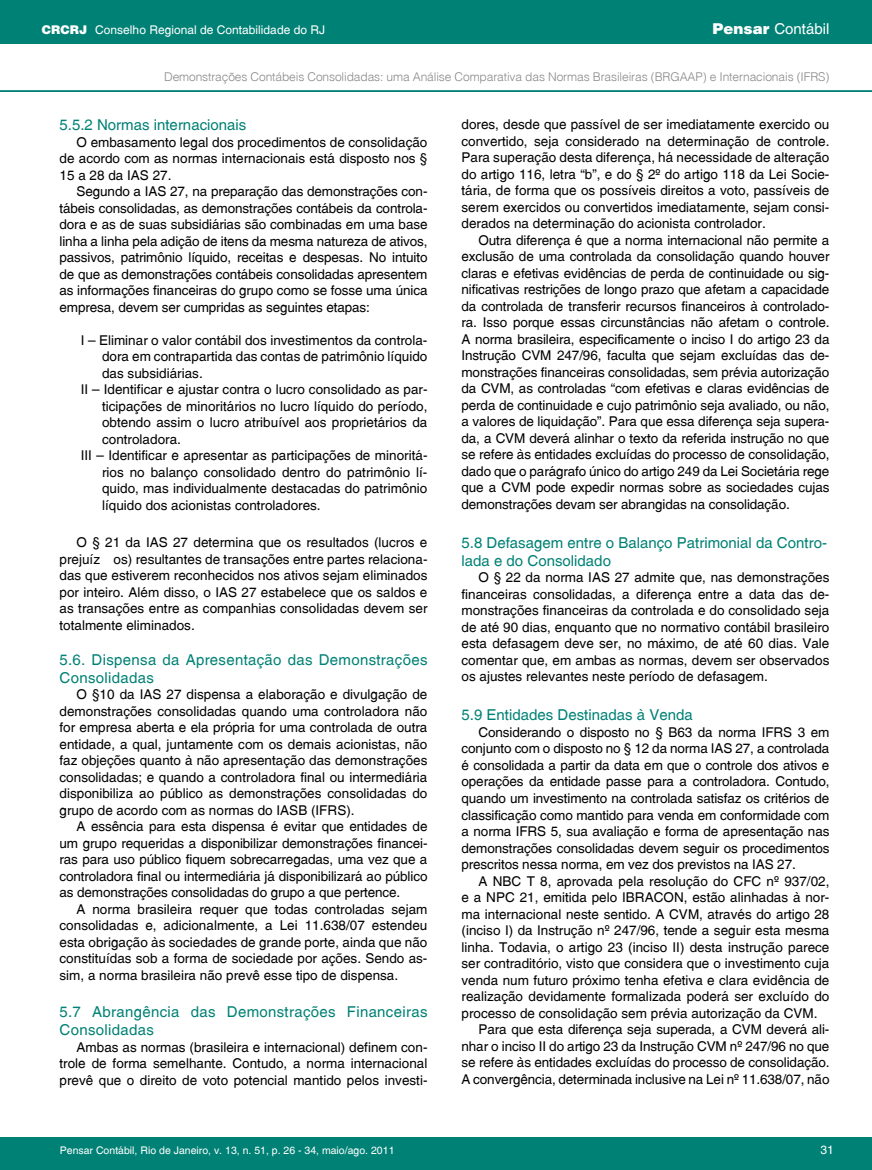
<style>
.page{position:relative;width:872px;height:1170px;background:#fff}
.page>*{position:absolute;margin:0;border:0;box-sizing:border-box;transform-origin:0 0}
.t1{font:15px/18px "Switzerland Plain";color:#008175}
.t2{font:15px/18px "Switzerland Plain";letter-spacing:.02em;color:#008175}
.t3{font:15px "Switzerland Plain";color:#fff}
.t4{font:13.5px/16.5px "Switzerland Plain";color:#000;text-align:justify}
.t5{font:12px "Switzerland Light Plain";letter-spacing:-.01em;color:#87888a}
.t6{font:12px "Switzerland Plain";color:#fff}
.t7{font:10.5px "Switzerland Plain";color:#fff}
.s1{font-family:"Switzerland Black"}
</style>
<div class="page">
<div style="left:0;top:1137px;width:872px;height:32px;background:#008175"></div>
<div style="left:0;top:0;width:872px;height:44px;background:#008175"></div>
<hr style="left:0;top:90px;width:872px;height:2px;background:#008175">
<p class="t6" style="left:42px;top:22px;width:285px"><span class="s1">CRCRJ</span> Conselho Regional de Contabilidade do RJ</p>
<p class="t3" style="left:712px;top:20px;width:118px"><span class="s1">Pensar</span> Contábil</p>
<p class="t5" style="left:164px;top:70px;width:667px">Demonstrações Contábeis Consolidadas: uma Análise Comparativa das Normas Brasileiras (BRGAAP) e Internacionais (IFRS)</p>
<p class="t1" style="left:60px;top:116px;width:188px">5.5.2 Normas internacionais</p>
<p class="t4" style="left:60px;top:134px;width:369px;text-indent:17px">O embasamento legal dos procedimentos de consolidação de acordo com as normas internacionais está disposto nos § 15 a 28 da IAS 27.</p>
<p class="t4" style="left:60px;top:183px;width:369px;text-indent:17px">Segundo a IAS 27, na preparação das demonstrações con&shy;tábeis consolidadas, as demonstrações contábeis da controla&shy;dora e as de suas subsidiárias são combinadas em uma base linha a linha pela adição de itens da mesma natureza de ativos, passivos, patrimônio líquido, receitas e despesas. No intuito de que as demonstrações contábeis consolidadas apresentem as informações financeiras do grupo como se fosse uma única empresa, devem ser cumpridas as seguintes etapas:</p>
<p class="t4" style="left:81px;top:331px;width:348px">I – Eliminar o valor contábil dos investimentos da controla-</p>
<p class="t4" style="left:102px;top:348px;width:327px">dora em contrapartida das contas de patrimônio líquido</p>
<p class="t4" style="left:102px;top:364px;width:102px">das subsidiárias.</p>
<p class="t4" style="left:81px;top:381px;width:348px">II – Identificar e ajustar contra o lucro consolidado as par-</p>
<p class="t4" style="left:102px;top:397px;width:327px">ticipações de minoritários no lucro líquido do período,</p>
<p class="t4" style="left:102px;top:414px;width:327px">obtendo assim o lucro atribuível aos proprietários da</p>
<p class="t4" style="left:102px;top:430px;width:80px">controladora.</p>
<p class="t4" style="left:81px;top:447px;width:348px">III – Identificar e apresentar as participações de minoritá-</p>
<p class="t4" style="left:102px;top:463px;width:327px">rios no balanço consolidado dentro do patrimônio lí-</p>
<p class="t4" style="left:102px;top:480px;width:327px">quido, mas individualmente destacadas do patrimônio</p>
<p class="t4" style="left:102px;top:496px;width:220px">líquido dos acionistas controladores.</p>
<p class="t4" style="left:60px;top:534px;width:369px;text-indent:17px">O § 21 da IAS 27 determina que os resultados (lucros e prejuíz os) resultantes de transações entre partes relaciona&shy;das que estiverem reconhecidos nos ativos sejam eliminados por inteiro. Além disso, o IAS 27 estabelece que os saldos e as transações entre as companhias consolidadas devem ser totalmente eliminados.</p>
<p class="t2" style="left:60px;top:650px;width:369px">5.6. Dispensa da Apresentação das Demonstrações<br>Consolidadas</p>
<p class="t4" style="left:60px;top:686px;width:369px;text-indent:17px">O §10 da IAS 27 dispensa a elaboração e divulgação de demonstrações consolidadas quando uma controladora não for empresa aberta e ela própria for uma controlada de outra entidade, a qual, juntamente com os demais acionistas, não faz objeções quanto à não apresentação das demonstrações consolidadas; e quando a controladora final ou intermediária disponibiliza ao público as demonstrações consolidadas do grupo de acordo com as normas do IASB (IFRS).</p>
<p class="t4" style="left:60px;top:817px;width:369px;text-indent:17px">A essência para esta dispensa é evitar que entidades de um grupo requeridas a disponibilizar demonstrações financei&shy;ras para uso público fiquem sobrecarregadas, uma vez que a controladora final ou intermediária já disponibilizará ao público as demonstrações consolidadas do grupo a que pertence.</p>
<p class="t4" style="left:60px;top:900px;width:369px;text-indent:17px">A norma brasileira requer que todas controladas sejam consolidadas e, adicionalmente, a Lei 11.638/07 estendeu esta obrigação às sociedades de grande porte, ainda que não constituídas sob a forma de sociedade por ações. Sendo as&shy;sim, a norma brasileira não prevê esse tipo de dispensa.</p>
<p class="t2" style="left:60px;top:1002px;width:369px">5.7 Abrangência das Demonstrações Financeiras<br>Consolidadas</p>
<p class="t4" style="left:60px;top:1038px;width:369px;text-indent:17px">Ambas as normas (brasileira e internacional) definem con&shy;trole de forma semelhante. Contudo, a norma internacional prevê que o direito de voto potencial mantido pelos investi-</p>
<p class="t7" style="left:60px;top:1143px;width:336px">Pensar Contábil, Rio de Janeiro, v. 13, n. 51, p. 26 - 34, maio/ago. 2011</p>
<p class="t4" style="left:461px;top:116px;width:369px">dores, desde que passível de ser imediatamente exercido ou convertido, seja considerado na determinação de controle.<br>Para superação desta diferença, há necessidade de alteração do artigo 116, letra “b”, e do § 2º do artigo 118 da Lei Socie&shy;tária, de forma que os possíveis direitos a voto, passíveis de serem exercidos ou convertidos imediatamente, sejam consi&shy;derados na determinação do acionista controlador.</p>
<p class="t4" style="left:461px;top:231px;width:369px;text-indent:17px">Outra diferença é que a norma internacional não permite a exclusão de uma controlada da consolidação quando houver claras e efetivas evidências de perda de continuidade ou sig&shy;nificativas restrições de longo prazo que afetam a capacidade da controlada de transferir recursos financeiros à controlado&shy;ra. Isso porque essas circunstâncias não afetam o controle.<br>A norma brasileira, especificamente o inciso I do artigo 23 da Instrução CVM 247/96, faculta que sejam excluídas das de&shy;monstrações financeiras consolidadas, sem prévia autorização da CVM, as controladas “com efetivas e claras evidências de perda de continuidade e cujo patrimônio seja avaliado, ou não, a valores de liquidação”. Para que essa diferença seja supera&shy;da, a CVM deverá alinhar o texto da referida instrução no que se refere às entidades excluídas do processo de consolidação, dado que o parágrafo único do artigo 249 da Lei Societária rege que a CVM pode expedir normas sobre as sociedades cujas demonstrações devam ser abrangidas na consolidação.</p>
<p class="t1" style="left:461px;top:533px;width:367px">5.8 Defasagem entre o Balanço Patrimonial da Contro&shy;lada e do Consolidado</p>
<p class="t4" style="left:461px;top:569px;width:369px;text-indent:17px">O § 22 da norma IAS 27 admite que, nas demonstrações financeiras consolidadas, a diferença entre a data das de&shy;monstrações financeiras da controlada e do consolidado seja de até 90 dias, enquanto que no normativo contábil brasileiro esta defasagem deve ser, no máximo, de até 60 dias. Vale comentar que, em ambas as normas, devem ser observados os ajustes relevantes neste período de defasagem.</p>
<p class="t1" style="left:461px;top:706px;width:233px">5.9 Entidades Destinadas à Venda</p>
<p class="t4" style="left:461px;top:723px;width:369px;text-indent:17px">Considerando o disposto no § B63 da norma IFRS 3 em conjunto com o disposto no § 12 da norma IAS 27, a controlada é consolidada a partir da data em que o controle dos ativos e operações da entidade passe para a controladora. Contudo, quando um investimento na controlada satisfaz os critérios de classificação como mantido para venda em conformidade com a norma IFRS 5, sua avaliação e forma de apresentação nas demonstrações consolidadas devem seguir os procedimentos prescritos nessa norma, em vez dos previstos na IAS 27.</p>
<p class="t4" style="left:478px;top:872px;width:352px">A NBC T 8, aprovada pela resolução do CFC nº 937/02,</p>
<p class="t4" style="left:461px;top:888px;width:369px">e a NPC 21, emitida pelo IBRACON, estão alinhadas à nor-</p>
<p class="t4" style="left:461px;top:905px;width:369px">ma internacional neste sentido. A CVM, através do artigo 28</p>
<p class="t4" style="left:461px;top:921px;width:369px">(inciso I) da Instrução nº 247/96, tende a seguir esta mesma</p>
<p class="t4" style="left:461px;top:938px;width:369px">linha. Todavia, o artigo 23 (inciso II) desta instrução parece</p>
<p class="t4" style="left:461px;top:954px;width:369px">ser contraditório, visto que considera que o investimento cuja</p>
<p class="t4" style="left:461px;top:971px;width:369px">venda num futuro próximo tenha efetiva e clara evidência de</p>
<p class="t4" style="left:461px;top:987px;width:369px">realização devidamente formalizada poderá ser excluído do</p>
<p class="t4" style="left:461px;top:1004px;width:357px">processo de consolidação sem prévia autorização da CVM.</p>
<p class="t4" style="left:478px;top:1020px;width:352px">Para que esta diferença seja superada, a CVM deverá ali-</p>
<p class="t4" style="left:461px;top:1037px;width:369px">nhar o inciso II do artigo 23 da Instrução CVM nº 247/96 no que</p>
<p class="t4" style="left:461px;top:1053px;width:369px">se refere às entidades excluídas do processo de consolidação.</p>
<p class="t4" style="left:461px;top:1070px;width:369px">A convergência, determinada inclusive na Lei nº 11.638/07, não</p>
<p class="t6" style="left:820px;top:1142px;width:15px">31</p>
</div>
